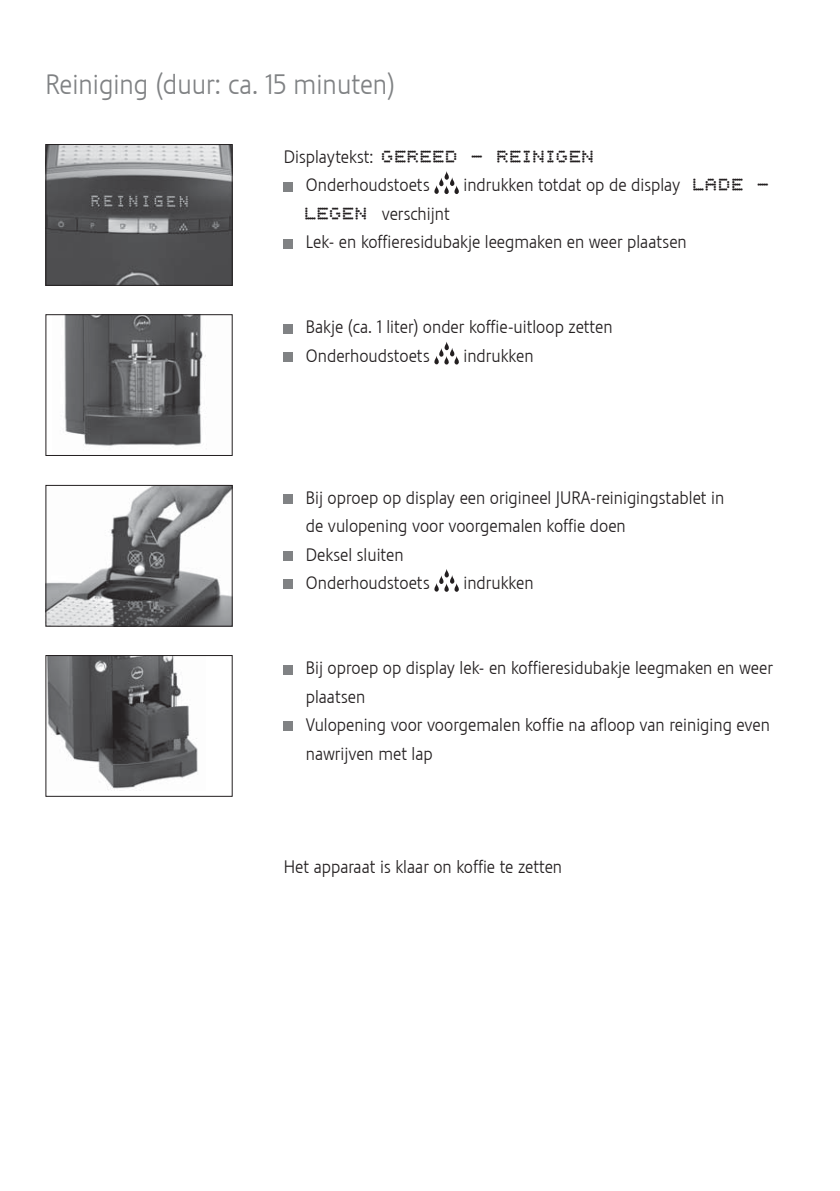
<style>
.page{position:relative;width:840px;height:1191px;background:#fff}
.page>*{position:absolute;margin:0;border:0;box-sizing:border-box;transform-origin:0 0}
.t1{font:28px "Stalemate LF Light";color:#808284}
.t2{font:700 20px "Jura LED2004";letter-spacing:.02em;color:#231f20}
.t3{font:18px/28.4px "Stalemate LF Light";color:#231f20}
.s1{font-family:"Jura LED2004";font-weight:700;font-size:20px}
</style>
<div class="page">
<img style="left:47px;top:487px;width:183px;height:137px">
<div style="left:45px;top:485px;width:187px;height:141px;border:1px solid #231f20"></div>
<div style="left:283px;top:182px;width:10px;height:9px;background:#808284"></div>
<svg style="left:434px;top:171px;width:24px;height:23px"></svg>
<div style="left:283px;top:239px;width:10px;height:9px;background:#808284"></div>
<div style="left:283px;top:324px;width:10px;height:9px;background:#808284"></div>
<div style="left:283px;top:352px;width:10px;height:10px;background:#808284"></div>
<svg style="left:434px;top:342px;width:24px;height:22px"></svg>
<div style="left:283px;top:494px;width:10px;height:10px;background:#808284"></div>
<div style="left:283px;top:551px;width:10px;height:9px;background:#808284"></div>
<div style="left:283px;top:580px;width:10px;height:9px;background:#808284"></div>
<svg style="left:434px;top:569px;width:24px;height:23px"></svg>
<div style="left:283px;top:665px;width:10px;height:9px;background:#808284"></div>
<div style="left:283px;top:722px;width:10px;height:9px;background:#808284"></div>
<img style="left:47px;top:146px;width:183px;height:138px">
<div style="left:45px;top:144px;width:187px;height:142px;border:1px solid #231f20"></div>
<img style="left:64px;top:316px;width:142px;height:130px">
<div style="left:45px;top:314px;width:187px;height:142px;border:1px solid #231f20"></div>
<img style="left:47px;top:657px;width:151px;height:132px">
<div style="left:45px;top:655px;width:187px;height:142px;border:1px solid #231f20"></div>
<h1 class="t1" style="left:45px;top:68px;width:350px">Reiniging (duur: ca. 15 minuten)</h1>
<p class="t2" style="left:283px;top:148px;width:313px"><sup>Displaytekst:</sup> GEREED - REINIGEN</p>
<p class="t3" style="left:305px;top:171px;width:125px">Onderhoudstoets</p>
<p class="t3" style="left:463px;top:171px;width:308px">indrukken totdat op de display <span class="s1">LADE -</span></p>
<p class="t3" style="left:305px;top:199px;width:382px"><span class="s1">LEGEN</span> verschijnt<br>Lek- en koffieresidubakje leegmaken en weer plaatsen</p>
<p class="t3" style="left:305px;top:313px;width:308px">Bakje (ca. 1 liter) onder koffie-uitloop zetten<br>Onderhoudstoets</p>
<p class="t3" style="left:463px;top:341px;width:72px">indrukken</p>
<p class="t3" style="left:305px;top:483px;width:420px">Bij oproep op display een origineel JURA-reinigingstablet in de vulopening voor voorgemalen koffie doen<br>Deksel sluiten<br>Onderhoudstoets</p>
<p class="t3" style="left:463px;top:568px;width:72px">indrukken</p>
<p class="t3" style="left:305px;top:653px;width:468px">Bij oproep op display lek- en koffieresidubakje leegmaken en weer plaatsen<br>Vulopening voor voorgemalen koffie na afloop van reiniging even nawrijven met lap</p>
<p class="t3" style="left:283px;top:852px;width:280px">Het apparaat is klaar on koffie te zetten</p>
</div>
